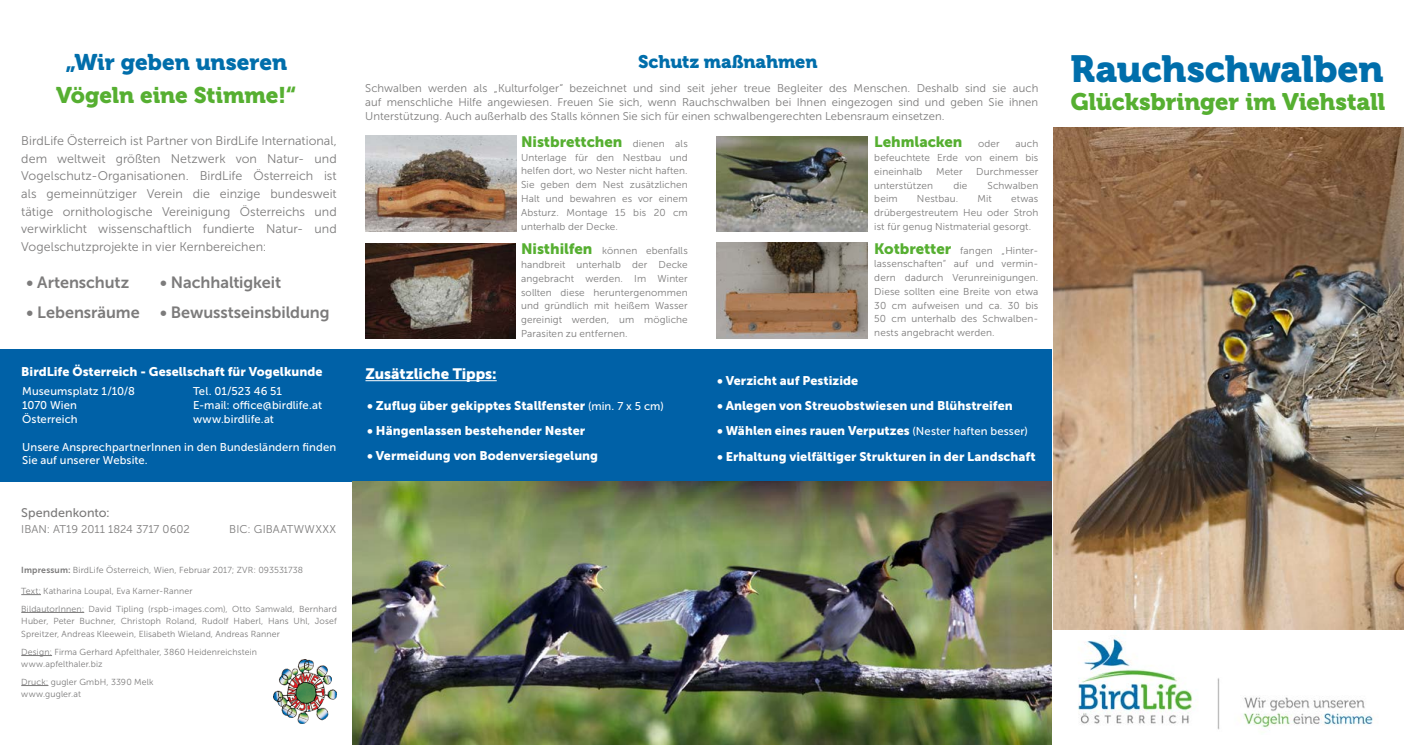
<style>
.page{position:relative;width:1404px;height:745px;background:#fff}
.page>*{position:absolute;margin:0;border:0;box-sizing:border-box;transform-origin:0 0}
.t1{font:37.5px "Museo 900";letter-spacing:-.01em;color:#006eab}
.t2{font:23.75px "Museo 900";letter-spacing:-.005em;color:#56af31}
.t3{font:22.5px "Museo 900";letter-spacing:-.005em;color:#56af31}
.t4{font:22.5px "Museo 900";letter-spacing:-.005em;color:#006eab}
.t5{font:18.12px "Museo 900";letter-spacing:-.005em;color:#006eab}
.t6{font:16.25px "Museo Sans 700";letter-spacing:-.005em;color:#7c7b7b}
.t7{font:15px "Museo Sans 900";color:#56af31}
.t8{font:15px "Museo Sans 900";letter-spacing:-.005em;color:#fff}
.t9{font:12.5px/17.5px "Museo Sans 300";letter-spacing:.005em;color:#7c7b7b;text-align:justify}
.t10{font:12.5px "Museo Sans 900";letter-spacing:.005em;color:#fff}
.t11{font:12.5px "Museo Sans 500";letter-spacing:.005em;color:#7c7b7b}
.t12{font:11.25px/13.8px "Museo Sans 300";letter-spacing:.005em;color:#7c7b7b;text-align:justify}
.t13{font:11.25px/13.8px "Museo Sans 500";letter-spacing:.01em;color:#fff}
.t14{font:10px/13.8px "Museo Sans 300";letter-spacing:.015em;color:#7c7b7b;text-align:justify}
.t15{font:8.75px/12.5px "Museo Sans 300";letter-spacing:.015em;color:#7c7b7b}
.s1{font-family:"Museo Sans 700"}
.s2{font-family:"Museo Sans 300";font-size:10px;color:#7c7b7b}
.s3{font-family:"Museo Sans 900";font-size:15px;color:#56af31}
.s4{font-family:"Museo Sans 500";font-size:11.25px}
</style>
<div class="page">
<div style="left:0;top:349px;width:1051px;height:132px;background:#0061a7"></div>
<img style="left:352px;top:481px;width:699px;height:263px">
<img style="left:1053px;top:127px;width:350px;height:502px">
<img style="left:716px;top:242px;width:151px;height:96px">
<img style="left:716px;top:136px;width:151px;height:96px">
<img style="left:365px;top:243px;width:150px;height:95px">
<img style="left:365px;top:136px;width:151px;height:95px">
<img style="left:1078px;top:637px;width:295px;height:93px">
<hr style="left:365px;top:380px;width:131px;height:1px;background:#fff">
<hr style="left:21px;top:655px;width:31px;height:1px;background:#7c7b7b">
<hr style="left:21px;top:611px;width:63px;height:1px;background:#7c7b7b">
<svg style="left:21px;top:594px;width:20px;height:1px"></svg>
<img style="left:273px;top:659px;width:64px;height:64px">
<h3 class="t4" style="left:65px;top:49px;width:223px">„Wir geben unseren</h3>
<h3 class="t3" style="left:56px;top:82px;width:241px">Vögeln eine Stimme!“</h3>
<p class="t9" style="left:21px;top:132px;width:317px">BirdLife Österreich ist Partner von BirdLife International, dem weltweit größten Netzwerk von Natur- und Vogelschutz-Organisationen. BirdLife Österreich ist als gemeinnütziger Verein die einzige bundesweit tätige ornithologische Vereinigung Österreichs und verwirklicht wissenschaftlich fundierte Natur- und Vogelschutzprojekte in vier Kernbereichen:</p>
<h3 class="t6" style="left:27px;top:273px;width:104px">• Artenschutz</h3>
<h3 class="t6" style="left:27px;top:303px;width:115px">• Lebensräume</h3>
<h3 class="t6" style="left:160px;top:273px;width:122px">• Nachhaltigkeit</h3>
<h3 class="t6" style="left:160px;top:303px;width:171px">• Bewusstseinsbildung</h3>
<p class="t10" style="left:21px;top:364px;width:302px">BirdLife Österreich - Gesellschaft für Vogelkunde</p>
<p class="t13" style="left:22px;top:384px;width:114px">Museumsplatz 1/10/8<br>1070 Wien<br>Österreich</p>
<p class="t13" style="left:193px;top:384px;width:130px">Tel. 01/523 46 51<br>E-mail: office@birdlife.at www.birdlife.at</p>
<p class="t13" style="left:22px;top:439px;width:315px">Unsere AnsprechpartnerInnen in den Bundesländern finden<br>Sie auf unserer Website.</p>
<p class="t11" style="left:21px;top:505px;width:90px">Spendenkonto:</p>
<p class="t12" style="left:21px;top:522px;width:170px">IBAN: AT19 2011 1824 3717 0602</p>
<p class="t12" style="left:229px;top:522px;width:108px">BIC: GIBAATWWXXX</p>
<p class="t15" style="left:21px;top:563px;width:283px"><span class="s1">Impressum:</span> BirdLife Österreich, Wien, Februar 2017; ZVR: 093531738</p>
<p class="t15" style="left:21px;top:584px;width:173px">Text: Katharina Loupal, Eva Karner-Ranner</p>
<p class="t15" style="left:21px;top:602px;width:317px;text-align:justify">BildautorInnen: David Tipling (rspb-images.com), Otto Samwald, Bernhard Huber, Peter Buchner, Christoph Roland, Rudolf Haberl, Hans Uhl, Josef Spreitzer, Andreas Kleewein, Elisabeth Wieland, Andreas Ranner</p>
<p class="t15" style="left:21px;top:645px;width:237px">Design: Firma Gerhard Apfelthaler, 3860 Heidenreichstein www.apfelthaler.biz</p>
<p class="t15" style="left:21px;top:675px;width:134px">Druck: gugler GmbH, 3390 Melk www.gugler.at</p>
<h3 class="t5" style="left:638px;top:51px;width:181px">Schutz maßnahmen</h3>
<p class="t12" style="left:365px;top:82px;width:674px">Schwalben werden als „Kulturfolger“ bezeichnet und sind seit jeher treue Begleiter des Menschen. Deshalb sind sie auch auf menschliche Hilfe angewiesen. Freuen Sie sich, wenn Rauchschwalben bei Ihnen eingezogen sind und geben Sie ihnen Unterstützung. Auch außerhalb des Stalls können Sie sich für einen schwalbengerechten Lebensraum einsetzen.</p>
<h3 class="t7" style="left:521px;top:133px;width:168px">Nistbrettchen <span class="s2">dienen als</span></h3>
<p class="t14" style="left:521px;top:150px;width:168px">Unterlage für den Nestbau und helfen dort, wo Nester nicht haften.<br>Sie geben dem Nest zusätzlichen Halt und bewahren es vor einem Absturz. Montage 15 bis 20 cm unterhalb der Decke.</p>
<p class="t14" style="left:521px;top:244px;width:168px"><span class="s3">Nisthilfen</span> können ebenfalls handbreit unterhalb der Decke angebracht werden. Im Winter sollten diese heruntergenommen und gründlich mit heißem Wasser gereinigt werden, um mögliche Parasiten zu entfernen.</p>
<h3 class="t7" style="left:874px;top:133px;width:90px">Lehmlacken</h3>
<p class="t14" style="left:978px;top:137px;width:23px">oder</p>
<p class="t14" style="left:874px;top:137px;width:165px;text-indent:141px">auch befeuchtete Erde von einem bis eineinhalb</p>
<p class="t14" style="left:935px;top:164px;width:28px">Meter</p>
<p class="t14" style="left:976px;top:164px;width:64px">Durchmesser</p>
<p class="t14" style="left:874px;top:178px;width:60px">unterstützen</p>
<p class="t14" style="left:953px;top:178px;width:15px">die</p>
<p class="t14" style="left:987px;top:178px;width:52px">Schwalben</p>
<p class="t14" style="left:874px;top:192px;width:25px">beim</p>
<p class="t14" style="left:916px;top:192px;width:43px">Nestbau.</p>
<p class="t14" style="left:977px;top:192px;width:16px">Mit</p>
<p class="t14" style="left:874px;top:192px;width:165px;text-indent:137px">etwas drübergestreutem Heu oder Stroh ist für genug Nistmaterial gesorgt.</p>
<p class="t14" style="left:874px;top:243px;width:165px"><span class="s3">Kotbretter</span> fangen „Hinter&shy;lassenschaften“ auf und vermin&shy;dern dadurch Verunreinigungen.<br>Diese sollten eine Breite von etwa 30 cm aufweisen und ca. 30 bis 50 cm unterhalb des Schwalben&shy;nests angebracht werden.</p>
<h3 class="t8" style="left:365px;top:365px;width:133px">Zusätzliche Tipps:</h3>
<p class="t10" style="left:367px;top:398px;width:298px">• Zuflug über gekipptes Stallfenster <span class="s4">(min. 7 x 5 cm)</span></p>
<p class="t10" style="left:367px;top:423px;width:219px">• Hängenlassen bestehender Nester</p>
<p class="t10" style="left:367px;top:448px;width:232px">• Vermeidung von Bodenversiegelung</p>
<p class="t10" style="left:717px;top:373px;width:143px">• Verzicht auf Pestizide</p>
<p class="t10" style="left:717px;top:398px;width:297px">• Anlegen von Streuobstwiesen und Blühstreifen</p>
<p class="t10" style="left:717px;top:423px;width:312px">• Wählen eines rauen Verputzes <span class="s4">(Nester haften besser)</span></p>
<p class="t10" style="left:717px;top:448px;width:320px">• Erhaltung vielfältiger Strukturen in der Landschaft</p>
<h1 class="t1" style="left:1070px;top:47px;width:314px">Rauchschwalben</h1>
<h2 class="t2" style="left:1070px;top:88px;width:316px">Glücksbringer im Viehstall</h2>
</div>
